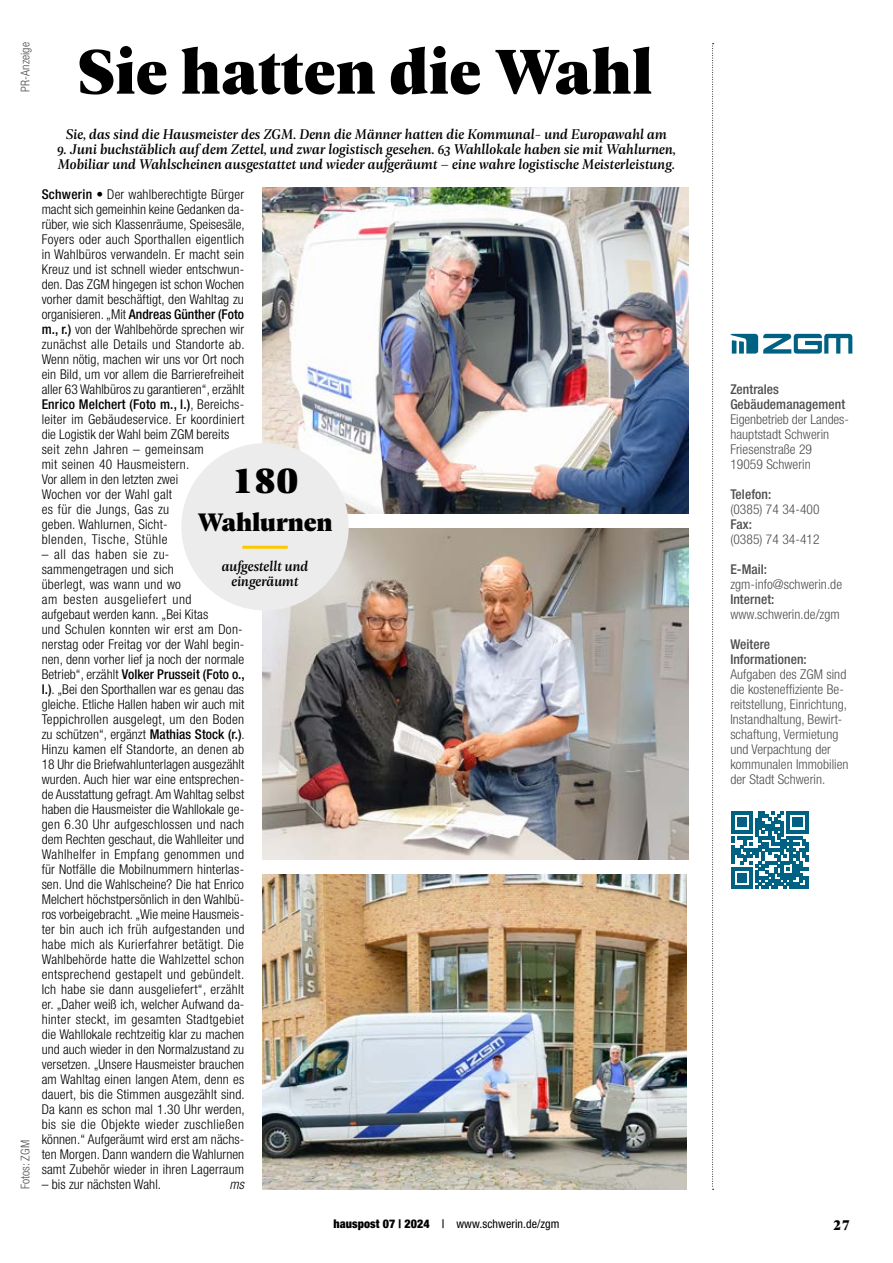
<style>
.page{position:relative;width:893px;height:1263px;background:#fff}
.page>*{position:absolute;margin:0;border:0;box-sizing:border-box;transform-origin:0 0}
.t1{font:900 67.5px "Geller Headline";letter-spacing:.005em;color:#000}
.t2{font:900 37.5px "Geller Headline";color:#000}
.t3{font:900 27px "Geller Headline";color:#000}
.t4{font:italic 500 15px/15px "Geller Headline";letter-spacing:.005em;color:#000}
.t5{font:900 15px "Geller Headline";color:#000}
.t6{font:300 condensed 13.5px/15px "Helvetica Neue LT Std";letter-spacing:.01em;color:#000}
.t7{font:300 condensed 13.5px/15px "Helvetica Neue LT Std";letter-spacing:.005em;color:#4d4d4c}
.t8{font:500 condensed 13.5px/15px "Helvetica Neue LT Std";letter-spacing:.005em;color:#4d4d4c}
.t9{font:italic 300 condensed 13.5px "Helvetica Neue LT Std";color:#000}
.t10{font:condensed 12px "Helvetica Neue LT Std";letter-spacing:.005em;color:#000}
.t11{font:300 condensed 12px "Helvetica Neue LT Std";letter-spacing:.005em;color:#4d4d4c}
.s1{font-weight:500}
.s2{font-weight:900}
</style>
<div class="page">
<img style="left:263px;top:188px;width:425px;height:325px">
<img style="left:263px;top:528px;width:425px;height:331px">
<img style="left:263px;top:875px;width:424px;height:314px">
<svg style="left:712px;top:43px;width:2px;height:1147px"></svg>
<svg style="left:730px;top:334px;width:122px;height:20px"></svg>
<svg style="left:731px;top:812px;width:77px;height:77px"></svg>
<div style="left:181px;top:443px;width:168px;height:167px;background:#ececec;border-radius:50%"></div>
<hr style="left:242px;top:546px;width:46px;height:3px;background:#fcc900">
<p class="t11" style="left:18px;top:92px;width:51px;rotate:-90deg">PR-Anzeige</p>
<p class="t11" style="left:18px;top:1189px;width:50px;rotate:-90deg">Fotos: ZGM</p>
<h1 class="t1" style="left:77px;top:23px;width:577px">Sie hatten die Wahl</h1>
<p class="t4" style="left:66px;top:126px;width:603px">Sie, das sind die Hausmeister des ZGM. Denn die Männer hatten die Kommunal- und Europawahl am</p>
<p class="t4" style="left:57px;top:141px;width:620px">9. Juni buchstäblich auf dem Zettel, und zwar logistisch gesehen. 63 Wahllokale haben sie mit Wahlurnen,<br>Mobiliar und Wahlscheinen ausgestattet und wieder aufgeräumt – eine wahre logistische Meisterleistung.</p>
<p class="t6" style="left:42px;top:186px;width:205px"><span class="s1">Schwerin •</span> Der wahlberechtigte Bürger macht sich gemeinhin keine Gedanken da&shy;rüber, wie sich Klassenräume, Speisesäle, Foyers oder auch Sporthallen eigentlich in Wahlbüros verwandeln. Er macht sein Kreuz und ist schnell wieder entschwun&shy;den. Das ZGM hingegen ist schon Wochen vorher damit beschäftigt, den Wahltag zu organisieren. „Mit <span class="s1">Andreas Günther (Foto m., r.)</span> von der Wahlbehörde sprechen wir zunächst alle Details und Standorte ab.<br>Wenn nötig, machen wir uns vor Ort noch ein Bild, um vor allem die Barrierefreiheit aller 63 Wahlbüros zu garantieren“, erzählt <span class="s1">Enrico Melchert (Foto m., l.)</span>, Bereichs&shy;leiter im Gebäudeservice. Er koordiniert die Logistik der Wahl beim ZGM bereits seit zehn Jahren – gemeinsam<br>mit seinen 40 Hausmeistern.<br>Vor allem in den letzten zwei<br>Wochen vor der Wahl galt<br>es für die Jungs, Gas zu<br>geben. Wahlurnen, Sicht-<br>blenden, Tische, Stühle</p>
<p class="t6" style="left:42px;top:546px;width:205px">– all das haben sie zu&shy;sammengetragen und sich<br>überlegt, was wann und wo<br>am besten ausgeliefert und<br>aufgebaut werden kann. „Bei Kitas<br>und Schulen konnten wir erst am Don&shy;nerstag oder Freitag vor der Wahl begin&shy;nen, denn vorher lief ja noch der normale Betrieb“, erzählt <span class="s1">Volker Prusseit (Foto o., l.)</span>. „Bei den Sporthallen war es genau das gleiche. Etliche Hallen haben wir auch mit Teppichrollen ausgelegt, um den Boden zu schützen“, ergänzt <span class="s1">Mathias Stock (r.)</span>.<br>Hinzu kamen elf Standorte, an denen ab 18 Uhr die Briefwahlunterlagen ausgezählt wurden. Auch hier war eine entsprechen&shy;de Ausstattung gefragt. Am Wahltag selbst haben die Hausmeister die Wahllokale ge&shy;gen 6.30 Uhr aufgeschlossen und nach dem Rechten geschaut, die Wahlleiter und Wahlhelfer in Empfang genommen und für Notfälle die Mobilnummern hinterlas&shy;sen. Und die Wahlscheine? Die hat Enrico Melchert höchstpersönlich in den Wahlbü&shy;ros vorbeigebracht. „Wie meine Hausmeis&shy;ter bin auch ich früh aufgestanden und habe mich als Kurierfahrer betätigt. Die Wahlbehörde hatte die Wahlzettel schon entsprechend gestapelt und gebündelt.<br>Ich habe sie dann ausgeliefert“, erzählt er. „Daher weiß ich, welcher Aufwand da&shy;hinter steckt, im gesamten Stadtgebiet die Wahllokale rechtzeitig klar zu machen und auch wieder in den Normalzustand zu versetzen. „Unsere Hausmeister brauchen am Wahltag einen langen Atem, denn es dauert, bis die Stimmen ausgezählt sind.<br>Da kann es schon mal 1.30 Uhr werden, bis sie die Objekte wieder zuschließen können.“ Aufgeräumt wird erst am nächs&shy;ten Morgen. Dann wandern die Wahlurnen samt Zubehör wieder in ihren Lagerraum</p>
<p class="t6" style="left:42px;top:1176px;width:121px">– bis zur nächsten Wahl.</p>
<p class="t9" style="left:230px;top:1176px;width:16px">ms</p>
<h2 class="t2" style="left:231px;top:454px;width:69px">180</h2>
<h3 class="t3" style="left:197px;top:502px;width:137px">Wahlurnen</h3>
<p class="t4" style="left:222px;top:558px;width:88px;text-align:center">aufgestellt und eingeräumt</p>
<p class="t8" style="left:730px;top:381px;width:116px">Zentrales<br>Gebäudemanagement</p>
<p class="t7" style="left:730px;top:411px;width:120px">Eigenbetrieb der Landes&shy;hauptstadt Schwerin<br>Friesenstraße 29<br>19059 Schwerin</p>
<p class="t8" style="left:730px;top:486px;width:42px">Telefon:</p>
<p class="t7" style="left:730px;top:501px;width:91px">(0385) 74 34-400</p>
<p class="t8" style="left:730px;top:516px;width:23px">Fax:</p>
<p class="t7" style="left:730px;top:531px;width:91px">(0385) 74 34-412</p>
<p class="t8" style="left:730px;top:561px;width:38px">E-Mail:</p>
<p class="t7" style="left:730px;top:576px;width:113px">zgm-info@schwerin.de</p>
<p class="t8" style="left:730px;top:591px;width:46px">Internet:</p>
<p class="t7" style="left:730px;top:606px;width:111px">www.schwerin.de/zgm</p>
<p class="t8" style="left:730px;top:636px;width:78px">Weitere<br>Informationen:</p>
<p class="t7" style="left:730px;top:666px;width:120px">Aufgaben des ZGM sind die kosteneffiziente Be&shy;reitstellung, Einrichtung,<br>Instandhaltung, Bewirt&shy;schaftung, Vermietung und Verpachtung der kommunalen Immobilien der Stadt Schwerin.</p>
<p class="t10" style="left:333px;top:1216px;width:228px"><span class="s2">hauspost 07 | 2024</span> <span class="s1">|</span> www.schwerin.de/zgm</p>
<p class="t5" style="left:832px;top:1214px;width:20px">27</p>
</div>
